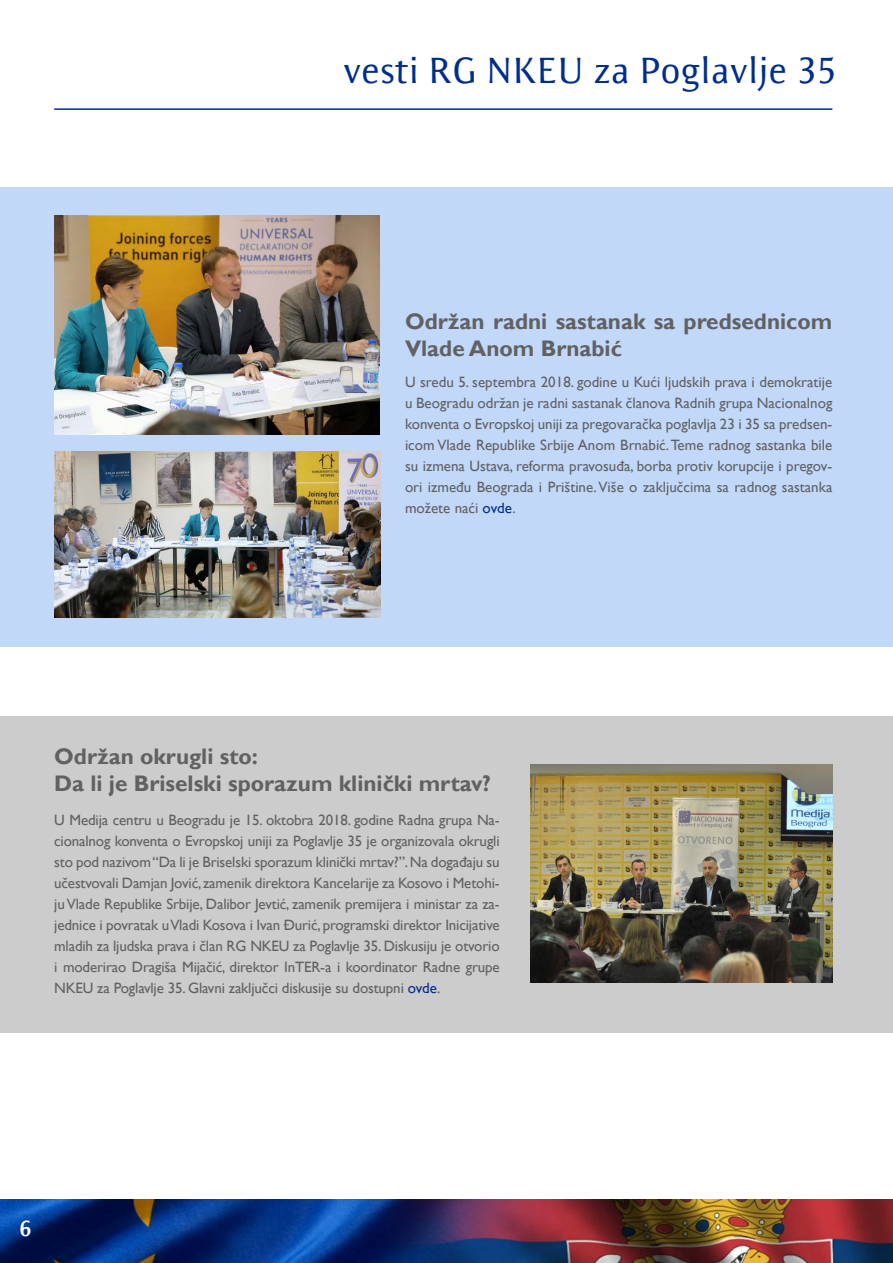
<style>
.page{position:relative;width:893px;height:1263px;background:#fff}
.page>*{position:absolute;margin:0;border:0;box-sizing:border-box;transform-origin:0 0}
.t1{font:37.5px "Resavska BG Sans";color:#002e8c}
.t2{font:700 22.5px/27px "Gill Sans";color:#616162}
.t3{font:700 22.5px "Resavska BG Sans";color:#fff}
.t4{font:15px/21px "Gill Sans";letter-spacing:-.01em;color:#616162;text-align:justify}
.s1{color:#002e8c}
</style>
<div class="page">
<img style="left:0;top:1199px;width:893px;height:64px">
<hr style="left:54px;top:108px;width:778px;height:2px;background:#002e8c">
<div style="left:0;top:187px;width:893px;height:459px;background:#c2d8f9"></div>
<div style="left:0;top:716px;width:893px;height:317px;background:#ccc"></div>
<img style="left:530px;top:764px;width:302px;height:219px">
<img style="left:54px;top:216px;width:325px;height:218px">
<img style="left:54px;top:451px;width:326px;height:167px">
<h1 class="t1" style="left:343px;top:49px;width:495px">vesti RG NKEU za Poglavlje 35</h1>
<h2 class="t2" style="left:405px;top:309px;width:429px">Održan radni sastanak sa predsednicom<br>Vlade Anom Brnabić</h2>
<p class="t4" style="left:405px;top:372px;width:429px">U sredu 5. septembra 2018. godine u Kući ljudskih prava i demokratije u Beogradu održan je radni sastanak članova Radnih grupa Nacionalnog konventa o Evropskoj uniji za pregovaračka poglavlja 23 i 35 sa predsen&shy;icom Vlade Republike Srbije Anom Brnabić. Teme radnog sastanka bile su izmena Ustava, reforma pravosuđa, borba protiv korupcije i pregov&shy;ori između Beograda i Prištine. Više o zaključcima sa radnog sastanka možete naći <span class="s1">ovde</span>.</p>
<h2 class="t2" style="left:54px;top:743px;width:438px">Održan okrugli sto:<br>Da li je Briselski sporazum klinički mrtav?</h2>
<p class="t4" style="left:54px;top:809px;width:447px">U Medija centru u Beogradu je 15. oktobra 2018. godine Radna grupa Na&shy;cionalnog konventa o Evropskoj uniji za Poglavlje 35 je organizovala okrugli sto pod nazivom “Da li je Briselski sporazum klinički mrtav?”. Na događaju su učestvovali Damjan Jović, zamenik direktora Kancelarije za Kosovo i Metohi&shy;ju Vlade Republike Srbije, Dalibor Jevtić, zamenik premijera i ministar za za&shy;jednice i povratak u Vladi Kosova i Ivan Đurić, programski direktor Inicijative mladih za ljudska prava i član RG NKEU za Poglavlje 35. Diskusiju je otvorio i moderirao Dragiša Mijačić, direktor InTER-a i koordinator Radne grupe NKEU za Poglavlje 35. Glavni zaključci diskusije su dostupni <span class="s1">ovde</span>.</p>
<h2 class="t3" style="left:19px;top:1215px;width:14px">6</h2>
</div>
